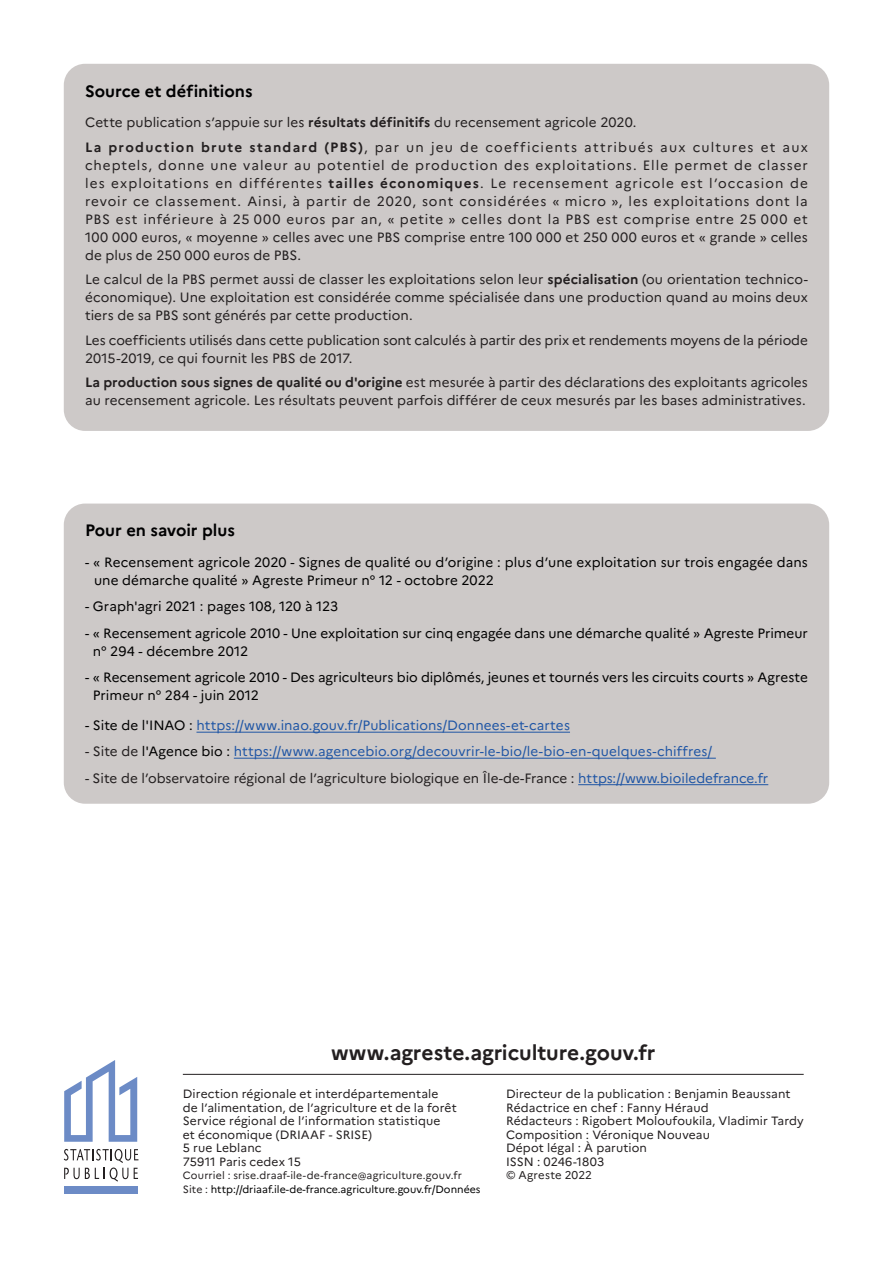
<style>
.page{position:relative;width:893px;height:1263px;background:#fff}
.page>*{position:absolute;margin:0;border:0;box-sizing:border-box;transform-origin:0 0}
.t1{font:700 21px "Marianne";letter-spacing:-.005em;color:#231f20}
.t2{font:700 16.5px "Marianne";color:#000001}
.t3{font:13.5px/18px "Marianne";color:#231f20}
.t4{font:13.5px/18px "Marianne";color:#000}
.t5{font:13.5px "Marianne";letter-spacing:.005em;color:#2056a5}
.t6{font:12px/13.5px "Marianne";letter-spacing:.01em;color:#231f20}
.t7{font:11.25px "Marianne";letter-spacing:.01em;color:#231f20}
.t8{font:10.5px/13.5px "Marianne";letter-spacing:.005em;color:#231f20}
.s1{font-weight:700}
.s2{color:#000}
.s3{color:#231f20}
.s4{color:#2056a5}
</style>
<div class="page">
<hr style="left:183px;top:1074px;width:621px;height:1px;background:#231f20">
<div style="left:64px;top:1186px;width:73px;height:7px;background:#6c8bc6"></div>
<svg style="left:64px;top:1149px;width:74px;height:33px"></svg>
<svg style="left:64px;top:1060px;width:73px;height:82px"></svg>
<div style="left:64px;top:64px;width:765px;height:367px;background:#cdc9c8;border-radius:21px"></div>
<div style="left:64px;top:504px;width:765px;height:300px;background:#cdc9c8;border-radius:21px"></div>
<hr style="left:196px;top:732px;width:374px;height:1px;background:#2056a5">
<hr style="left:234px;top:758px;width:482px;height:1px;background:#2056a5">
<hr style="left:578px;top:784px;width:190px;height:1px;background:#2056a5">
<p class="t2" style="left:85px;top:81px;width:169px">Source et définitions</p>
<p class="t3" style="left:85px;top:110px;width:724px;line-height:24.5px">Cette publication s’appuie sur les <span class="s1">résultats définitifs</span> du recensement agricole 2020.<br><span class="s1">La production brute standard (PBS)</span>, par un jeu de coefficients attribués aux cultures et aux</p>
<p class="t3" style="left:85px;top:156px;width:724px;text-align:justify">cheptels, donne une valeur au potentiel de production des exploitations. Elle permet de classer les exploitations en différentes <span class="s1">tailles économiques</span>. Le recensement agricole est l’occasion de revoir ce classement. Ainsi, à partir de 2020, sont considérées « micro », les exploitations dont la PBS est inférieure à 25 000 euros par an, « petite » celles dont la PBS est comprise entre 25 000 et 100 000 euros, « moyenne » celles avec une PBS comprise entre 100 000 et 250 000 euros et « grande » celles de plus de 250 000 euros de PBS.</p>
<p class="t3" style="left:85px;top:270px;width:724px;text-align:justify">Le calcul de la PBS permet aussi de classer les exploitations selon leur <span class="s1">spécialisation</span> (ou orientation technico&shy;économique). Une exploitation est considérée comme spécialisée dans une production quand au moins deux tiers de sa PBS sont générés par cette production.</p>
<p class="t3" style="left:85px;top:331px;width:724px">Les coefficients utilisés dans cette publication sont calculés à partir des prix et rendements moyens de la période<br>2015-2019, ce qui fournit les PBS de 2017.</p>
<p class="t3" style="left:85px;top:373px;width:724px"><span class="s1">La production sous signes de qualité ou d'origine</span> est mesurée à partir des déclarations des exploitants agricoles au recensement agricole. Les résultats peuvent parfois différer de ceux mesurés par les bases administratives.</p>
<p class="t2" style="left:85px;top:520px;width:151px">Pour en savoir plus</p>
<p class="t4" style="left:94px;top:553px;width:715px;text-indent:-9px">- « Recensement agricole 2020 - Signes de qualité ou d’origine : plus d’une exploitation sur trois engagée dans une démarche qualité » Agreste Primeur n° 12 - octobre 2022</p>
<p class="t4" style="left:85px;top:597px;width:255px">- Graph'agri 2021 : pages 108, 120 à 123</p>
<p class="t4" style="left:93px;top:624px;width:716px;text-indent:-8px">- « Recensement agricole 2010 - Une exploitation sur cinq engagée dans une démarche qualité » Agreste Primeur n° 294 - décembre 2012</p>
<p class="t4" style="left:93px;top:668px;width:716px;text-indent:-8px">- « Recensement agricole 2010 - Des agriculteurs bio diplômés, jeunes et tournés vers les circuits courts » Agreste<br>Primeur n° 284 - juin 2012</p>
<p class="t5" style="left:85px;top:717px;width:486px"><span class="s2">- Site de l'INAO :</span> https://www.inao.gouv.fr/Publications/Donnees-et-cartes</p>
<p class="t5" style="left:85px;top:743px;width:629px"><span class="s3">- Site de</span> <span class="s2">l'Agence bio :</span> https://www.agencebio.org/decouvrir-le-bio/le-bio-en-quelques-chiffres/</p>
<p class="t3" style="left:85px;top:769px;width:685px">- Site de l’observatoire régional de l’agriculture biologique en Île-de-France : <span class="s4">https://www.bioiledefrance.fr</span></p>
<h1 class="t1" style="left:331px;top:1040px;width:326px">www.agreste.agriculture.gouv.fr</h1>
<p class="t6" style="left:183px;top:1087px;width:275px">Direction régionale et interdépartementale<br>de l’alimentation, de l’agriculture et de la forêt Service régional de l’information statistique<br>et économique (DRIAAF - SRISE)<br>5 rue Leblanc<br>75911 Paris cedex 15</p>
<p class="t8" style="left:183px;top:1168px;width:299px">Courriel : srise.draaf-ile-de-france@agriculture.gouv.fr<br>Site : <span class="s2">http://driaaf.ile-de-france.agriculture.gouv.fr/Données</span></p>
<p class="t6" style="left:506px;top:1087px;width:299px">Directeur de la publication : Benjamin Beaussant Rédactrice en chef : Fanny Héraud<br>Rédacteurs : Rigobert Moloufoukila, Vladimir Tardy Composition : Véronique Nouveau<br>Dépot légal : À parution<br>ISSN : 0246-1803</p>
<p class="t7" style="left:506px;top:1168px;width:87px">© Agreste 2022</p>
</div>
